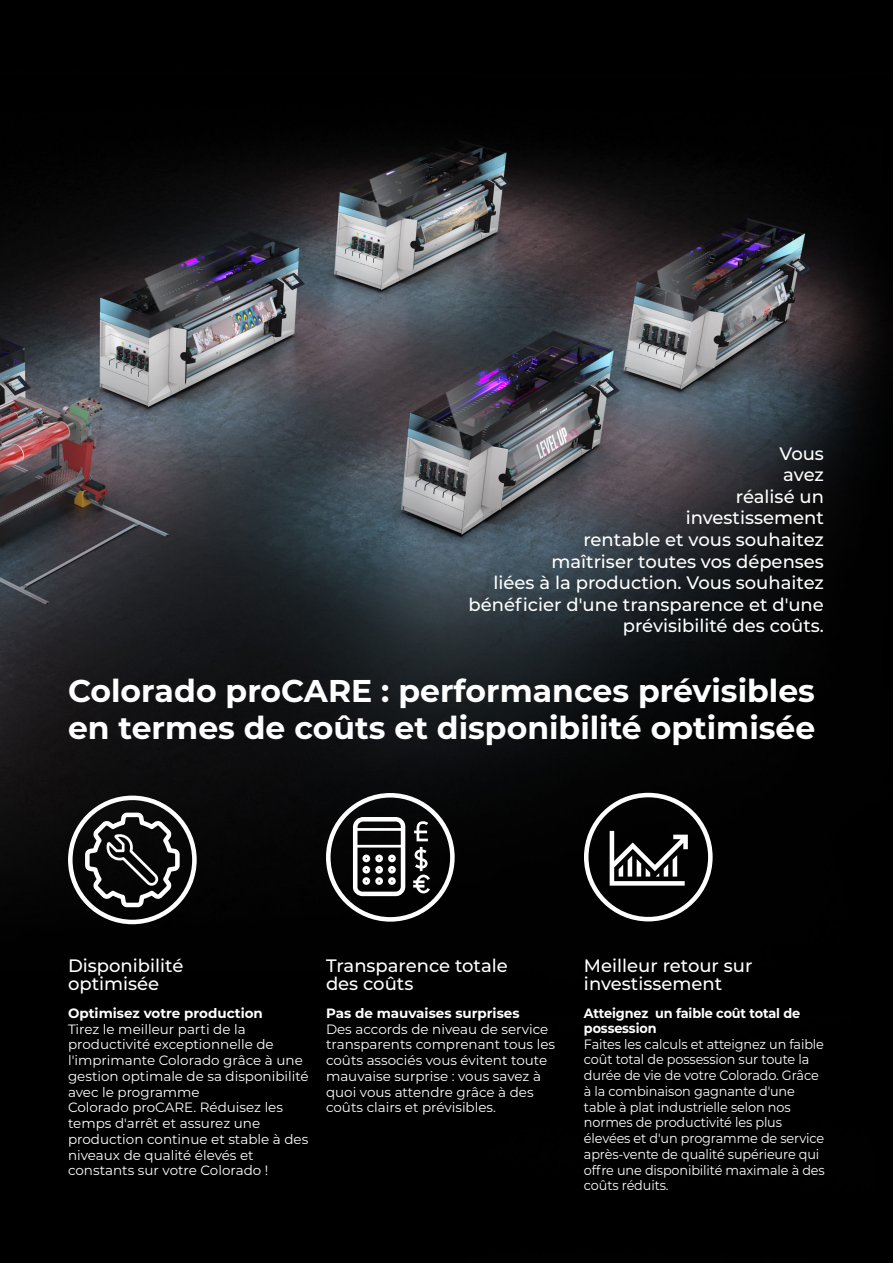
<style>
.page{position:relative;width:893px;height:1263px;background:#fff}
.page>*{position:absolute;margin:0;border:0;box-sizing:border-box;transform-origin:0 0}
.Sub_Title{font:700 31.5px/37.5px "Montserrat";color:#fff}
.Body_tekst{font:500 18px/21.6px "Montserrat";color:#fff}
.Body_tekst-2{font:13.5px/15.8px "Montserrat";letter-spacing:-.01em;color:#fff}
.Body_tekst-3{font:13.5px/15.8px "Montserrat";letter-spacing:-.01em;color:#fff;scale:.95 1}
.Body_tekst-4{font:700 13.5px "Montserrat";letter-spacing:-.005em;color:#fff}
.Body_tekst-5{font:700 13.5px/15px "Montserrat";letter-spacing:-.005em;color:#fff;scale:.95 1}
</style>
<div class="page">
<img style="left:0;top:0;width:893px;height:1263px">
<svg style="left:584px;top:793px;width:129px;height:128px"></svg>
<svg style="left:326px;top:793px;width:129px;height:128px"></svg>
<svg style="left:68px;top:796px;width:129px;height:128px"></svg>
<p class="Body_tekst" style="left:468px;top:442px;width:357px;text-align:right">Vous<br>avez<br>réalisé un<br>investissement<br>rentable et vous souhaitez<br>maîtriser toutes vos dépenses<br>liées à la production. Vous souhaitez bénéficier d'une transparence et d'une prévisibilité des coûts.</p>
<p class="Sub_Title" style="left:68px;top:670px;width:749px">Colorado proCARE : performances prévisibles en termes de coûts et disponibilité optimisée</p>
<p class="Body_tekst" style="left:68px;top:956px;width:117px;line-height:18px">Disponibilité optimisée</p>
<p class="Body_tekst" style="left:326px;top:956px;width:183px;line-height:18px">Transparence totale des coûts</p>
<p class="Body_tekst-4" style="left:326px;top:1003px;width:195px">Pas de mauvaises surprises</p>
<p class="Body_tekst-2" style="left:326px;top:1020px;width:231px">Des accords de niveau de service transparents comprenant tous les coûts associés vous évitent toute mauvaise surprise : vous savez à quoi vous attendre grâce à des coûts clairs et prévisibles.</p>
<p class="Body_tekst-4" style="left:68px;top:1003px;width:196px">Optimisez votre production</p>
<p class="Body_tekst-2" style="left:68px;top:1020px;width:242px">Tirez le meilleur parti de la productivité exceptionnelle de l'imprimante Colorado grâce à une gestion optimale de sa disponibilité avec le programme<br>Colorado proCARE. Réduisez les temps d'arrêt et assurez une production continue et stable à des niveaux de qualité élevés et constants sur votre Colorado !</p>
<p class="Body_tekst" style="left:584px;top:956px;width:170px;line-height:18px">Meilleur retour sur investissement</p>
<p class="Body_tekst-5" style="left:584px;top:1005px;width:229px">Atteignez un faible coût total de possession</p>
<p class="Body_tekst-3" style="left:584px;top:1035px;width:255px">Faites les calculs et atteignez un faible coût total de possession sur toute la durée de vie de votre Colorado. Grâce à la combinaison gagnante d'une table à plat industrielle selon nos normes de productivité les plus élevées et d'un programme de service après-vente de qualité supérieure qui offre une disponibilité maximale à des coûts réduits.</p>
</div>
